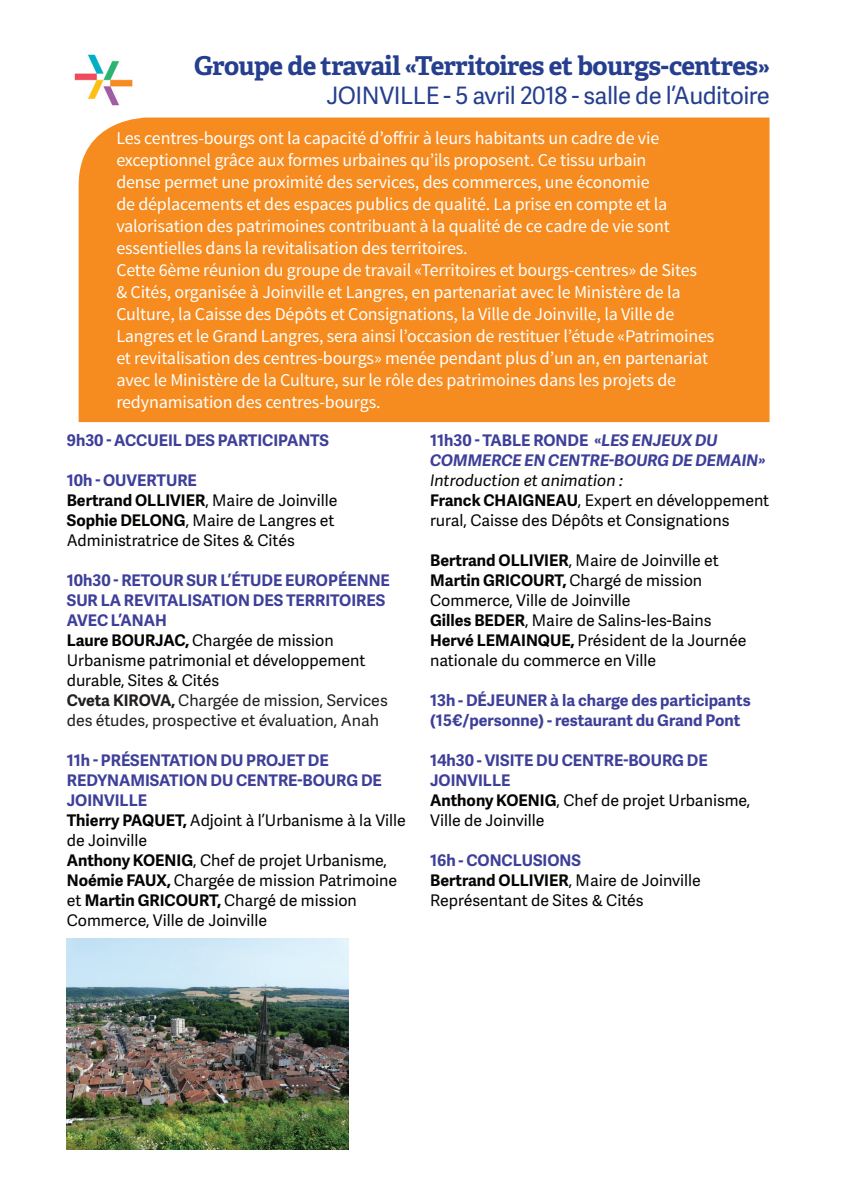
<style>
.page{position:relative;width:842px;height:1191px;background:#fff}
.page>*{position:absolute;margin:0;border:0;box-sizing:border-box;transform-origin:0 0}
.t1{font:700 26px "Adelle Basic";letter-spacing:-.025em;color:#253f8e}
.t2{font:24px "Adelle Sans";letter-spacing:-.02em;color:#253f8e}
.t3{font:18px/22px "Source Sans Pro";letter-spacing:-.01em;color:#fff}
.t4{font:16px/20px "Adelle Sans";color:#040503}
.t5{font:700 16px/20px "Adelle Sans";color:#3e3f99}
.t6{font:700 16px "Adelle Sans";color:#040503}
.t7{font:16px/20px "Adelle Sans";color:#231f20}
.t8{font:italic 700 16px/20px "Adelle Sans";color:#3e3f99}
.t9{font:italic 16px "Adelle Sans";color:#040503}
.t10{font:700 16px "Adelle Sans";color:#231f20}
.s1{font-weight:700}
.s2{color:#040503}
.s3{font-weight:400;color:#040503}
.s4{font-style:normal}
</style>
<div class="page">
<img style="left:75px;top:55px;width:58px;height:51px">
<div style="left:79px;top:118px;width:690px;height:304px;background:#f68b1f"></div>
<img style="left:67px;top:938px;width:281px;height:212px">
<h1 class="t1" style="left:194px;top:49px;width:577px">Groupe de travail «Territoires et bourgs-centres»</h1>
<h2 class="t2" style="left:326px;top:78px;width:445px">JOINVILLE - 5 avril 2018 - salle de l’Auditoire</h2>
<p class="t3" style="left:116px;top:127px;width:599px">Les centres-bourgs ont la capacité d’offrir à leurs habitants un cadre de vie exceptionnel grâce aux formes urbaines qu’ils proposent. Ce tissu urbain<br>dense permet une proximité des services, des commerces, une économie<br>de déplacements et des espaces publics de qualité. La prise en compte et la valorisation des patrimoines contribuant à la qualité de ce cadre de vie sont essentielles dans la revitalisation des territoires.<br>Cette 6ème réunion du groupe de travail «Territoires et bourgs-centres» de Sites<br>&amp; Cités, organisée à Joinville et Langres, en partenariat avec le Ministère de la Culture, la Caisse des Dépôts et Consignations, la Ville de Joinville, la Ville de Langres et le Grand Langres, sera ainsi l’occasion de restituer l’étude «Patrimoines et revitalisation des centres-bourgs» menée pendant plus d’un an, en partenariat avec le Ministère de la Culture, sur le rôle des patrimoines dans les projets de redynamisation des centres-bourgs.</p>
<p class="t5" style="left:67px;top:429px;width:60px">9H30 - ACC</p>
<p class="t5" style="left:147px;top:429px;width:183px">UEIL DES PARTICIPANTS</p>
<p class="t5" style="left:67px;top:469px;width:132px">10H - OUVERTURE</p>
<p class="t6" style="left:67px;top:488px;width:79px">BERTRAND OLLIVIER</p>
<p class="t4" style="left:205px;top:489px;width:134px">, Maire de Joinville</p>
<p class="t6" style="left:67px;top:508px;width:65px">SOPHIE DELON</p>
<p class="t4" style="left:67px;top:509px;width:269px;text-indent:107px"><span class="s1">G</span>, Maire de Langres et<br>Administratrice de Sites &amp; Cités</p>
<p class="t5" style="left:67px;top:569px;width:325px">10H30 - RETOUR SUR L’ÉTUDE EUROPÉENNE<br>SUR LA REVITALISATION DES TERRITOIRES<br>AVEC L’ANAH</p>
<p class="t6" style="left:67px;top:628px;width:67px">LAURE BOUR</p>
<p class="t4" style="left:67px;top:629px;width:300px;text-indent:89px"><span class="s1">JAC,</span> Chargée de mission<br>Urbanisme patrimonial et développement durable, Sites &amp; Cités</p>
<p class="t10" style="left:67px;top:688px;width:68px">CVETA KIROVA</p>
<p class="t7" style="left:67px;top:689px;width:322px;text-indent:105px"><span class="s1">,</span> Chargée de mission, Services des études, prospective et évaluation, Anah</p>
<p class="t5" style="left:67px;top:749px;width:341px">11H - PRÉSENTATION DU PROJ ET DE<br>REDYNAMISATION DU CENTRE-BOURG DE<br>JOINVILLE<br><span class="s2">THIERRY PAQUET,</span> <span class="s3">Adjoint à l’Urbanisme à la Ville de Joinville</span></p>
<p class="t6" style="left:67px;top:848px;width:87px">ANTHONY KOENI</p>
<p class="t4" style="left:67px;top:849px;width:332px;text-indent:115px"><span class="s1">G</span>, Chef de projet Urbanisme,<br><span class="s1">NOÉMIE FAUX,</span> Chargée de mission Patrimoine et <span class="s1">MARTIN GRI COURT</span></p>
<p class="t4" style="left:67px;top:889px;width:292px;text-indent:151px"><span class="s1">,</span> Chargé de mission<br>Commerce, Ville de Joinville</p>
<p class="t8" style="left:430px;top:429px;width:337px"><span class="s4">11H30 - TABLE RONDE «</span>LES ENJEUX DU<br>COMMERCE EN CENTRE-BOURG DE DEMAIN»</p>
<p class="t9" style="left:430px;top:468px;width:194px">Introduction et animation :</p>
<p class="t6" style="left:430px;top:488px;width:116px">FRANCK CHAIGNEAU</p>
<p class="t4" style="left:430px;top:489px;width:341px;text-indent:148px">, Expert en développement rural, Caisse des Dépôts et Consignations</p>
<p class="t6" style="left:430px;top:548px;width:79px">BERTRAND OLLIVIER</p>
<p class="t4" style="left:569px;top:549px;width:152px">, Maire de Joinville et</p>
<p class="t6" style="left:430px;top:568px;width:103px">MARTIN GRICOURT</p>
<p class="t4" style="left:430px;top:569px;width:274px;text-indent:133px"><span class="s1">,</span> Chargé de mission<br>Commerce, Ville de Joinville</p>
<p class="t6" style="left:430px;top:608px;width:66px">GILLES BEDER</p>
<p class="t4" style="left:525px;top:609px;width:188px">, Maire de Salins-les-Bains</p>
<p class="t6" style="left:430px;top:628px;width:58px">HERVÉ LEMAIN</p>
<p class="t4" style="left:430px;top:629px;width:318px;text-indent:108px"><span class="s1">QUE,</span> Président de la Journée nationale du commerce en Ville</p>
<p class="t5" style="left:430px;top:689px;width:322px">13H - DÉJ EUNER À LA CHARGE DES PARTICIPANTS (15€/PERSONNE) - RESTAURANT DU GRAND PONT</p>
<p class="t5" style="left:430px;top:749px;width:279px">14H30 - VISITE DU CENTRE-BOURG DE<br>JOINVILLE</p>
<p class="t6" style="left:430px;top:788px;width:87px">ANTHONY KOENI</p>
<p class="t4" style="left:545px;top:789px;width:207px"><span class="s1">G</span>, Chef de projet Urbanisme,</p>
<p class="t4" style="left:430px;top:809px;width:116px">Ville de Joinville</p>
<p class="t5" style="left:430px;top:849px;width:152px">16H - CONCLUSIONS</p>
<p class="t6" style="left:430px;top:868px;width:79px">BERTRAND OLLIVIER</p>
<p class="t4" style="left:430px;top:869px;width:272px;text-indent:139px">, Maire de Joinville<br>Représentant de Sites &amp; Cités</p>
</div>
